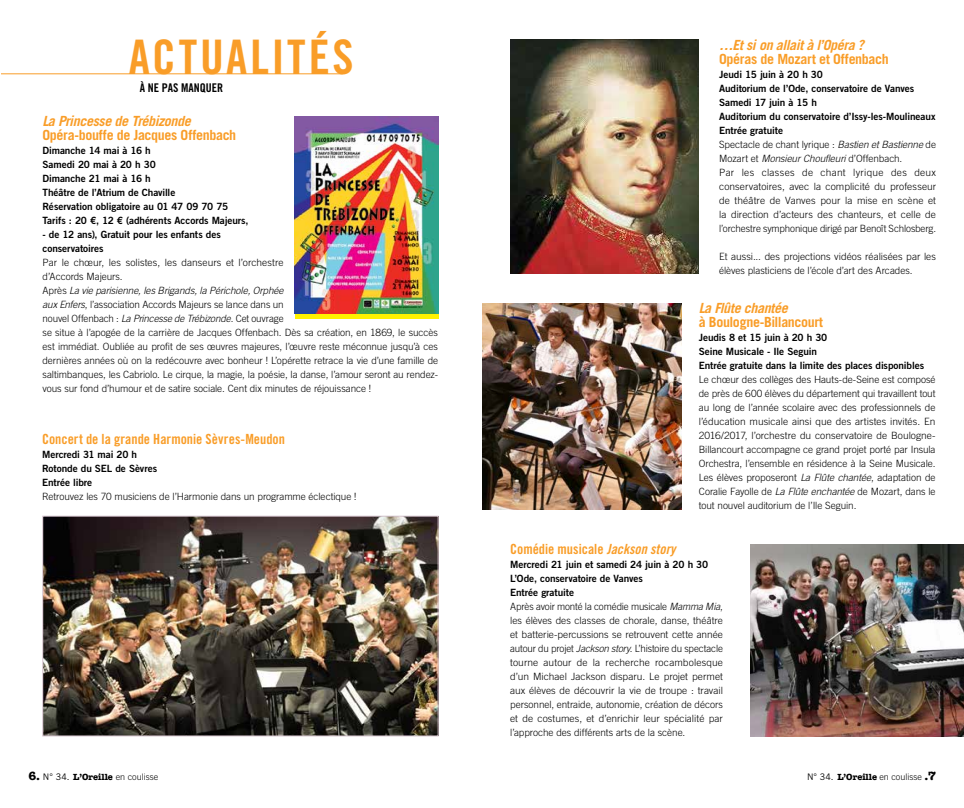
<style>
.page{position:relative;width:964px;height:808px;background:#fff}
.page>*{position:absolute;margin:0;border:0;box-sizing:border-box;transform-origin:0 0}
.t1{font:47.6px "Trade Gothic LT Std Bd Cn 20";letter-spacing:.055em;color:#f99d28}
.t2{font:700 14px "Trade Gothic LT Std";letter-spacing:-.025em;color:#f99d28}
.t3{font:14px "Trade Gothic LT Std Bd Cn 20";color:#f99d28}
.t4{font:italic 700 14px "Trade Gothic LT Std";letter-spacing:-.025em;color:#f99d28}
.t5{font:12px "Trade Gothic LT Std Bd Cn 20";color:#000}
.t6{font:300 10px/14px "Trade Gothic LT Std";letter-spacing:-.005em;color:#000}
.t7{font:10px/14px "Trade Gothic LT Std Bd 2";letter-spacing:-.01em;color:#000}
.t8{font:300 9px "Trade Gothic LT Std";color:#000}
.s1{font-style:italic}
.s2{font-family:"Trade Gothic LT Std Bd Cn 20 Obl"}
.s3{font-family:"American Typewriter";font-weight:700;font-size:12px}
.s4{font-weight:400}
.s5{font-family:"American Typewriter";font-weight:700}
</style>
<div class="page">
<img style="left:45px;top:518px;width:391px;height:216px">
<div style="left:43px;top:516px;width:395px;height:220px;border:1px solid #d5c3cd"></div>
<hr style="left:1px;top:74px;width:342px;height:1px;background:#f99d28">
<img style="left:750px;top:544px;width:214px;height:192px">
<div style="left:295px;top:116px;width:143px;height:203px;background:linear-gradient(to right,#fff200,#fff200)"></div>
<img style="left:295px;top:116px;width:143px;height:197px">
<img style="left:510px;top:40px;width:189px;height:234px">
<img style="left:482px;top:303px;width:200px;height:206px">
<h1 class="t1" style="left:129px;top:28px;width:226px">ACTUALITÉS</h1>
<p class="t5" style="left:140px;top:81px;width:85px">À NE PAS MANQUER</p>
<h2 class="t4" style="left:43px;top:113px;width:150px">La Princesse de Trébizonde</h2>
<h2 class="t2" style="left:43px;top:127px;width:195px">Opéra-bouffe de Jacques Offenbach</h2>
<p class="t7" style="left:43px;top:144px;width:208px">Dimanche 14 mai à 16 h<br>Samedi 20 mai à 20 h 30<br>Dimanche 21 mai à 16 h<br>Théâtre de l’Atrium de Chaville<br>Réservation obligatoire au 01 47 09 70 75<br>Tarifs : 20 €, 12 € (adhérents Accords Majeurs,</p>
<p class="t7" style="left:43px;top:228px;width:180px">- de 12 ans), Gratuit pour les enfants des conservatoires</p>
<p class="t6" style="left:43px;top:256px;width:397px">Par le chœur, les solistes, les danseurs et l’orchestre<br>d’Accords Majeurs.<br>Après <span class="s1">La vie parisienne, les Brigands, la Périchole, Orphée<br>aux Enfers</span>, l’association Accords Majeurs se lance dans un<br>nouvel Offenbach : <span class="s1">La Princesse de Trébizonde</span>. Cet ouvrage<br>se situe à l’apogée de la carrière de Jacques Offenbach. Dès sa création, en 1869, le succès est immédiat. Oubliée au profit de ses œuvres majeures, l’œuvre reste méconnue jusqu’à ces dernières années où on la redécouvre avec bonheur ! L’opérette retrace la vie d’une famille de saltimbanques, les Cabriolo. Le cirque, la magie, la poésie, la danse, l’amour seront au rendez&shy;vous sur fond d’humour et de satire sociale. Cent dix minutes de réjouissance !</p>
<h2 class="t3" style="left:42px;top:430px;width:244px">Concert de la grande Harmonie Sèvres-Meudon</h2>
<p class="t7" style="left:42px;top:447px;width:117px">Mercredi 31 mai 20 h<br>Rotonde du SEL de Sèvres<br>Entrée libre</p>
<p class="t6" style="left:42px;top:489px;width:316px">Retrouvez les 70 musiciens de l’Harmonie dans un programme éclectique !</p>
<h2 class="t4" style="left:719px;top:36px;width:146px">…Et si on allait à l’Opéra ?</h2>
<h2 class="t2" style="left:719px;top:50px;width:171px">Opéras de Mozart et Offenbach</h2>
<p class="t7" style="left:719px;top:67px;width:218px">Jeudi 15 juin à 20 h 30<br>Auditorium de l’Ode, conservatoire de Vanves<br>Samedi 17 juin à 15 h<br>Auditorium du conservatoire d’Issy-les-Moulineaux<br>Entrée gratuite</p>
<p class="t6" style="left:719px;top:137px;width:218px">Spectacle de chant lyrique : <span class="s1">Bastien et Bastienne</span> de Mozart et <span class="s1">Monsieur Choufleuri</span> d’Offenbach.<br>Par les classes de chant lyrique des deux conservatoires, avec la complicité du professeur de théâtre de Vanves pour la mise en scène et la direction d’acteurs des chanteurs, et celle de l’orchestre symphonique dirigé par Benoît Schlosberg.</p>
<p class="t6" style="left:719px;top:249px;width:218px">Et aussi... des projections vidéos réalisées par les élèves plasticiens de l’école d’art des Arcades.</p>
<h2 class="t4" style="left:699px;top:300px;width:90px">La Flûte chantée</h2>
<h2 class="t2" style="left:699px;top:314px;width:126px">à Boulogne-Billancourt</h2>
<p class="t7" style="left:699px;top:331px;width:227px">Jeudis 8 et 15 juin à 20 h 30<br>Seine Musicale - Ile Seguin<br>Entrée gratuite dans la limite des places disponibles</p>
<p class="t6" style="left:699px;top:373px;width:238px;text-align:justify">Le chœur des collèges des Hauts-de-Seine est composé de près de 600 élèves du département qui travaillent tout au long de l’année scolaire avec des professionnels de l’éducation musicale ainsi que des artistes invités. En 2016/2017, l’orchestre du conservatoire de Boulogne-Billancourt accompagne ce grand projet porté par Insula Orchestra, l’ensemble en résidence à la Seine Musicale.<br>Les élèves proposeront <span class="s1">La Flûte chantée</span>, adaptation de Coralie Fayolle de <span class="s1">La Flûte enchantée</span> de Mozart, dans le tout nouvel auditorium de l’Ile Seguin.</p>
<h2 class="t3" style="left:510px;top:541px;width:167px">Comédie musicale <span class="s2">Jackson story</span></h2>
<p class="t7" style="left:510px;top:557px;width:200px">Mercredi 21 juin et samedi 24 juin à 20 h 30<br>L’Ode, conservatoire de Vanves<br>Entrée gratuite</p>
<p class="t6" style="left:510px;top:599px;width:214px;text-align:justify">Après avoir monté la comédie musicale <span class="s1">Mamma Mia</span>, les élèves des classes de chorale, danse, théâtre et batterie-percussions se retrouvent cette année autour du projet <span class="s1">Jackson story</span>. L’histoire du spectacle tourne autour de la recherche rocambolesque d’un Michael Jackson disparu. Le projet permet aux élèves de découvrir la vie de troupe : travail personnel, entraide, autonomie, création de décors et de costumes, et d’enrichir leur spécialité par l’approche des différents arts de la scène.</p>
<p class="t8" style="left:28px;top:771px;width:131px"><span class="s3">6.</span> <span class="s4">N° 34.</span> <span class="s5">L’Oreille</span> en coulisse</p>
<p class="t8" style="left:807px;top:771px;width:130px"><span class="s4">N° 34.</span> <span class="s5">L’Oreille</span> en coulisse <span class="s3">.7</span></p>
</div>
